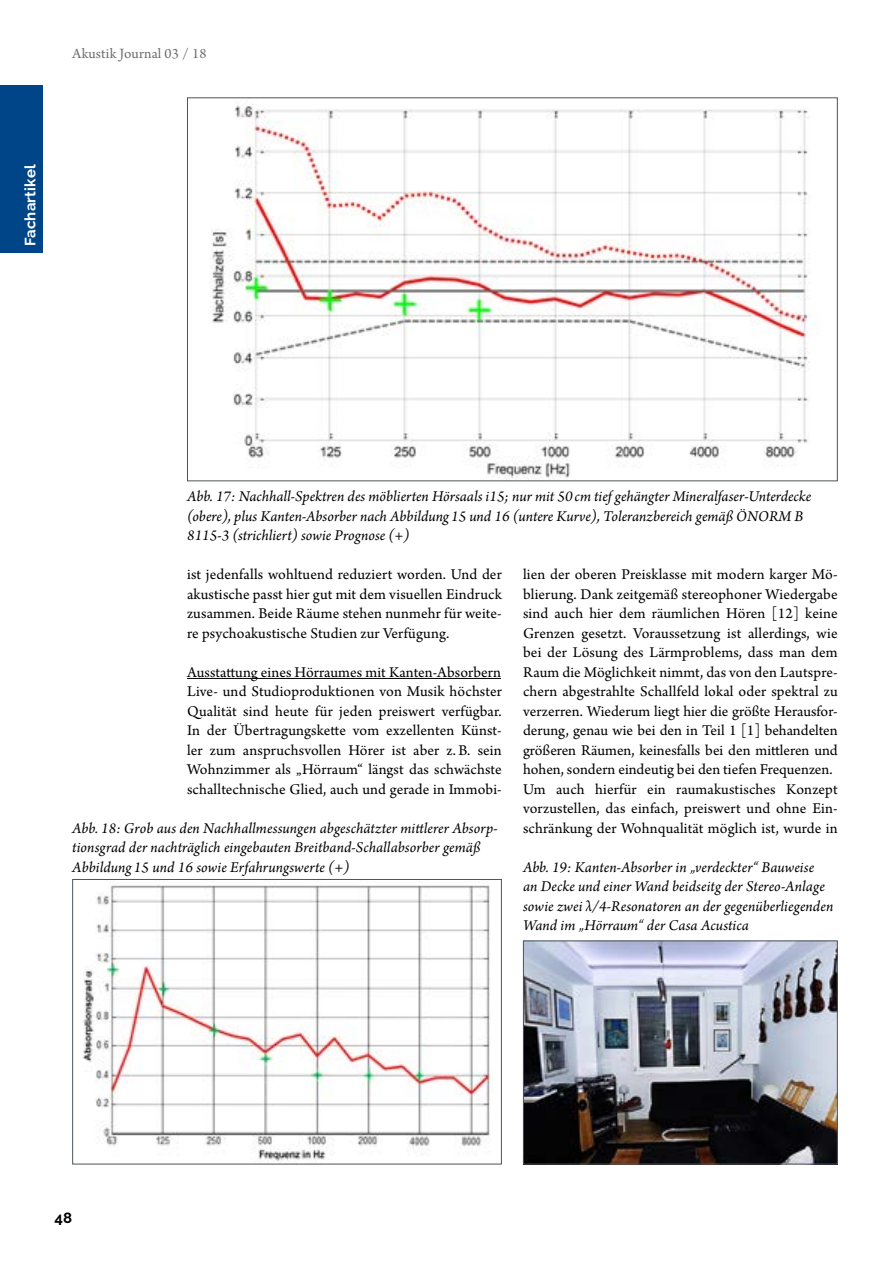
<style>
.page{position:relative;width:893px;height:1263px;background:#fff}
.page>*{position:absolute;margin:0;border:0;box-sizing:border-box;transform-origin:0 0}
.t1{font:15.75px/19.5px "Arno Pro";letter-spacing:.005em;color:#000;text-align:justify}
.t2{font:italic 15.75px/19.5px "Arno Pro";letter-spacing:.005em;color:#000}
.t3{font:15px "Arno Pro";letter-spacing:.01em;color:#6d6e70}
.t4{font:700 15px "Raleway";letter-spacing:.01em;color:#fff}
.t5{font:700 15px "Raleway";color:#000}
</style>
<div class="page">
<div style="left:0;top:85px;width:43px;height:168px;background:#004588"></div>
<hr style="left:187px;top:678px;width:314px;height:1px;background:#000">
<img style="left:525px;top:942px;width:311px;height:220px">
<div style="left:523px;top:940px;width:315px;height:224px;border:1px solid #4d5458"></div>
<img style="left:211px;top:104px;width:605px;height:374px">
<img style="left:83px;top:885px;width:408px;height:276px">
<div style="left:72px;top:879px;width:430px;height:285px;border:1px solid #4d5458"></div>
<p class="t3" style="left:72px;top:45px;width:136px">Akustik Journal 03 / 18</p>
<p class="t4" style="left:22px;top:246px;width:83px;rotate:-90deg">Fachartikel</p>
<p class="t2" style="left:187px;top:488px;width:626px">Abb. 17: Nachhall-Spektren des möblierten Hörsaals i15; nur mit 50 cm tief gehängter Mineralfaser-Unterdecke (obere), plus Kanten-Absorber nach Abbildung 15 und 16 (untere Kurve), Toleranzbereich gemäß ÖNORM B<br>8115-3 (strichliert) sowie Prognose (+)</p>
<p class="t1" style="left:187px;top:566px;width:316px">ist jedenfalls wohltuend reduziert worden. Und der akustische passt hier gut mit dem visuellen Eindruck zusammen. Beide Räume stehen nunmehr für weite&shy;re psychoakustische Studien zur Verfügung.</p>
<p class="t1" style="left:187px;top:663px;width:316px">Ausstattung eines Hörraumes mit Kanten-Absorbern Live- und Studioproduktionen von Musik höchster Qualität sind heute für jeden preiswert verfügbar.<br>In der Übertragungskette vom exzellenten Künst&shy;ler zum anspruchsvollen Hörer ist aber z. B. sein Wohnzimmer als „Hörraum“ längst das schwächste schalltechnische Glied, auch und gerade in Immobi-</p>
<p class="t2" style="left:72px;top:819px;width:427px">Abb. 18: Grob aus den Nachhallmessungen abgeschätzter mittlerer Absorp&shy;tionsgrad der nachträglich eingebauten Breitband-Schallabsorber gemäß<br>Abbildung 15 und 16 sowie Erfahrungswerte (+)</p>
<p class="t1" style="left:523px;top:566px;width:316px;text-align:left">lien der oberen Preisklasse mit modern karger Mö&shy;blierung. Dank zeitgemäß stereophoner Wiedergabe sind auch hier dem räumlichen Hören [12] keine Grenzen gesetzt. Voraussetzung ist allerdings, wie bei der Lösung des Lärmproblems, dass man dem Raum die Möglichkeit nimmt, das von den Lautspre&shy;chern abgestrahlte Schallfeld lokal oder spektral zu verzerren. Wiederum liegt hier die größte Herausfor&shy;derung, genau wie bei den in Teil 1 [1] behandelten größeren Räumen, keinesfalls bei den mittleren und hohen, sondern eindeutig bei den tiefen Frequenzen.<br>Um auch hierfür ein raumakustisches Konzept vorzustellen, das einfach, preiswert und ohne Ein&shy;schränkung der Wohnqualität möglich ist, wurde in</p>
<p class="t2" style="left:523px;top:858px;width:312px">Abb. 19: Kanten-Absorber in „verdeckter“ Bauweise<br>an Decke und einer Wand beidseitg der Stereo-Anlage sowie zwei λ/4-Resonatoren an der gegenüberliegenden Wand im „Hörraum“ der Casa Acustica</p>
<p class="t5" style="left:55px;top:1209px;width:19px">48</p>
</div>
